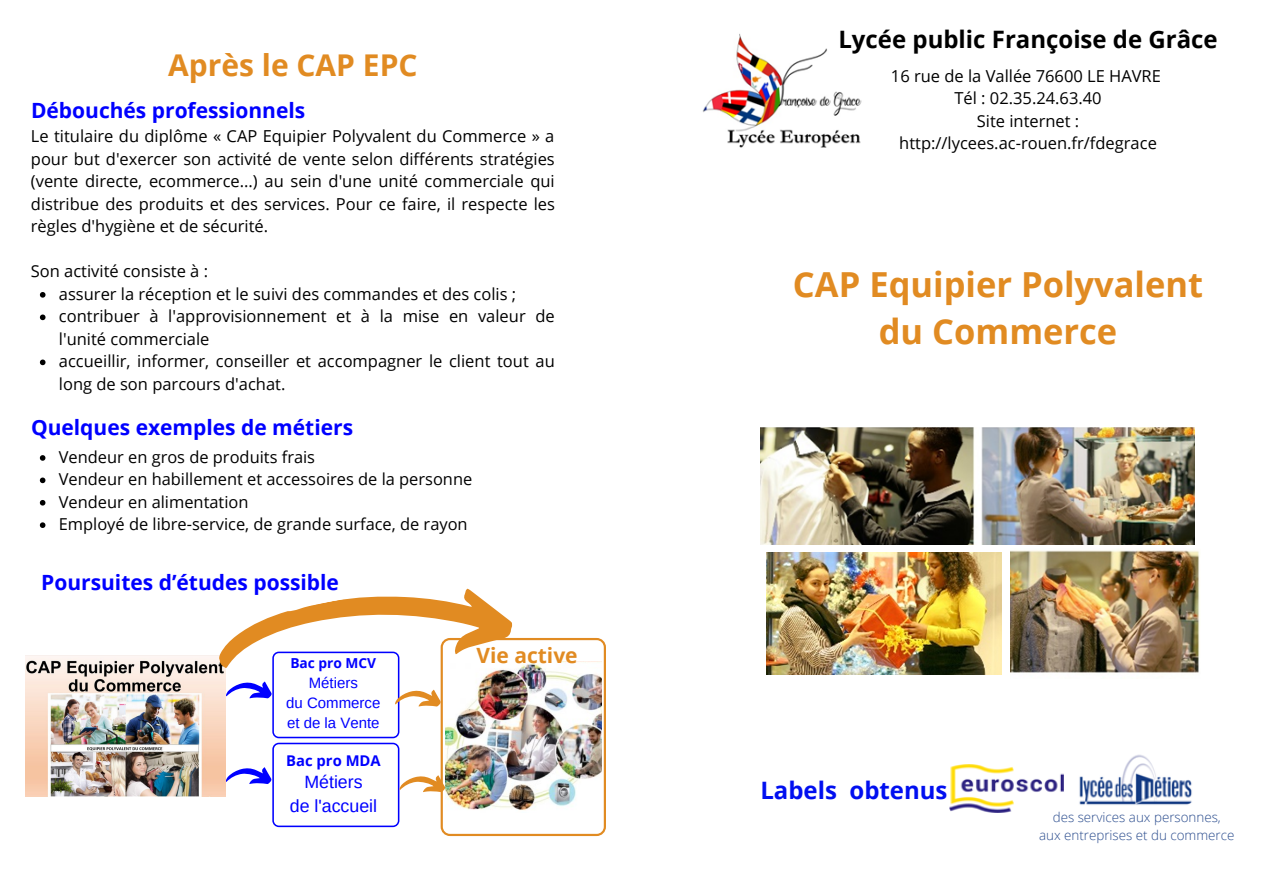
<style>
.page{position:relative;width:1263px;height:894px;background:#fff}
.page>*{position:absolute;margin:0;border:0;box-sizing:border-box;transform-origin:0 0}
.t1{font:700 34.5px "Open Sans";color:#e18b22}
.t2{font:700 30px "Open Sans";color:#e18b22}
.t3{font:700 24px "Open Sans";color:#000}
.t4{font:700 24px "Open Sans";color:#000ff0}
.t5{font:700 21px "Open Sans";color:#00f}
.t6{font:700 21px "Open Sans";color:#e18b22}
.t7{font:17.7px "Arimo";color:#00f}
.t8{font:16.5px/22.5px "Open Sans";color:#000}
.t9{font:16.35px "Open Sans";color:#000}
.t10{font:15px "Arimo";color:#00f}
.t11{font:700 14.85px "Open Sans";color:#00f}
.t12{font:700 13.8px "Open Sans";color:#00f}
.t13{font:300 13.35px "Open Sans";color:#294b8d}
</style>
<div class="page">
<img style="left:702px;top:33px;width:160px;height:115px">
<img style="left:949px;top:764px;width:115px;height:49px">
<img style="left:1079px;top:754px;width:113px;height:51px">
<img style="left:25px;top:655px;width:187px;height:141px">
<img style="left:760px;top:427px;width:434px;height:117px">
<img style="left:767px;top:552px;width:235px;height:122px">
<img style="left:1010px;top:550px;width:190px;height:123px">
<img style="left:212px;top:588px;width:394px;height:247px">
<svg style="left:40px;top:455px;width:5px;height:5px"></svg>
<svg style="left:40px;top:477px;width:5px;height:6px"></svg>
<svg style="left:40px;top:500px;width:5px;height:5px"></svg>
<svg style="left:40px;top:522px;width:5px;height:6px"></svg>
<svg style="left:40px;top:292px;width:6px;height:5px"></svg>
<svg style="left:40px;top:314px;width:6px;height:6px"></svg>
<svg style="left:40px;top:359px;width:6px;height:6px"></svg>
<p class="t2" style="left:168px;top:44px;width:251px">Après le CAP EPC</p>
<p class="t5" style="left:31px;top:95px;width:276px">Débouchés professionnels</p>
<p class="t8" style="left:31px;top:125px;width:526px;text-align:justify">Le titulaire du diplôme « CAP Equipier Polyvalent du Commerce » a pour but d'exercer son activité de vente selon différents stratégies (vente directe, ecommerce...) au sein d'une unité commerciale qui distribue des produits et des services. Pour ce faire, il respecte les règles d'hygiène et de sécurité.</p>
<p class="t8" style="left:31px;top:260px;width:179px">Son activité consiste à :</p>
<p class="t8" style="left:59px;top:282px;width:459px">assurer la réception et le suivi des commandes et des colis ;</p>
<p class="t8" style="left:59px;top:304px;width:497px">contribuer à l'approvisionnement et à la mise en valeur de l'unité commerciale</p>
<p class="t8" style="left:59px;top:349px;width:497px">accueillir, informer, conseiller et accompagner le client tout au long de son parcours d'achat.</p>
<p class="t5" style="left:31px;top:412px;width:324px">Quelques exemples de métiers</p>
<p class="t9" style="left:59px;top:445px;width:258px">Vendeur en gros de produits frais</p>
<p class="t9" style="left:59px;top:468px;width:415px">Vendeur en habillement et accessoires de la personne</p>
<p class="t9" style="left:59px;top:490px;width:191px">Vendeur en alimentation</p>
<p class="t9" style="left:59px;top:512px;width:410px">Employé de libre-service, de grande surface, de rayon</p>
<p class="t5" style="left:41px;top:567px;width:299px">Poursuites d’études possible</p>
<p class="t12" style="left:290px;top:653px;width:87px">Bac pro MCV</p>
<p class="t10" style="left:309px;top:673px;width:51px">Métiers</p>
<p class="t10" style="left:286px;top:694px;width:96px">du Commerce</p>
<p class="t10" style="left:287px;top:714px;width:94px">et de la Vente</p>
<p class="t11" style="left:286px;top:749px;width:96px">Bac pro MDA</p>
<p class="t7" style="left:304px;top:771px;width:60px">Métiers</p>
<p class="t7" style="left:290px;top:796px;width:89px">de l'accueil</p>
<p class="t6" style="left:476px;top:640px;width:103px">Vie active</p>
<p class="t3" style="left:838px;top:22px;width:381px">Lycée public Françoise de Grâce</p>
<p class="t8" style="left:891px;top:64px;width:272px">16 rue de la Vallée 76600 LE HAVRE</p>
<p class="t8" style="left:954px;top:86px;width:149px">Tél : 02.35.24.63.40</p>
<p class="t8" style="left:977px;top:109px;width:104px">Site internet :</p>
<p class="t8" style="left:899px;top:131px;width:259px">http://lycees.ac-rouen.fr/fdegrace</p>
<p class="t1" style="left:793px;top:260px;width:412px">CAP Equipier Polyvalent</p>
<p class="t1" style="left:879px;top:307px;width:240px">du Commerce</p>
<p class="t4" style="left:760px;top:772px;width:189px">Labels obtenus</p>
<p class="t13" style="left:1053px;top:807px;width:170px">des services aux personnes,</p>
<p class="t13" style="left:1039px;top:825px;width:197px">aux entreprises et du commerce</p>
</div>
